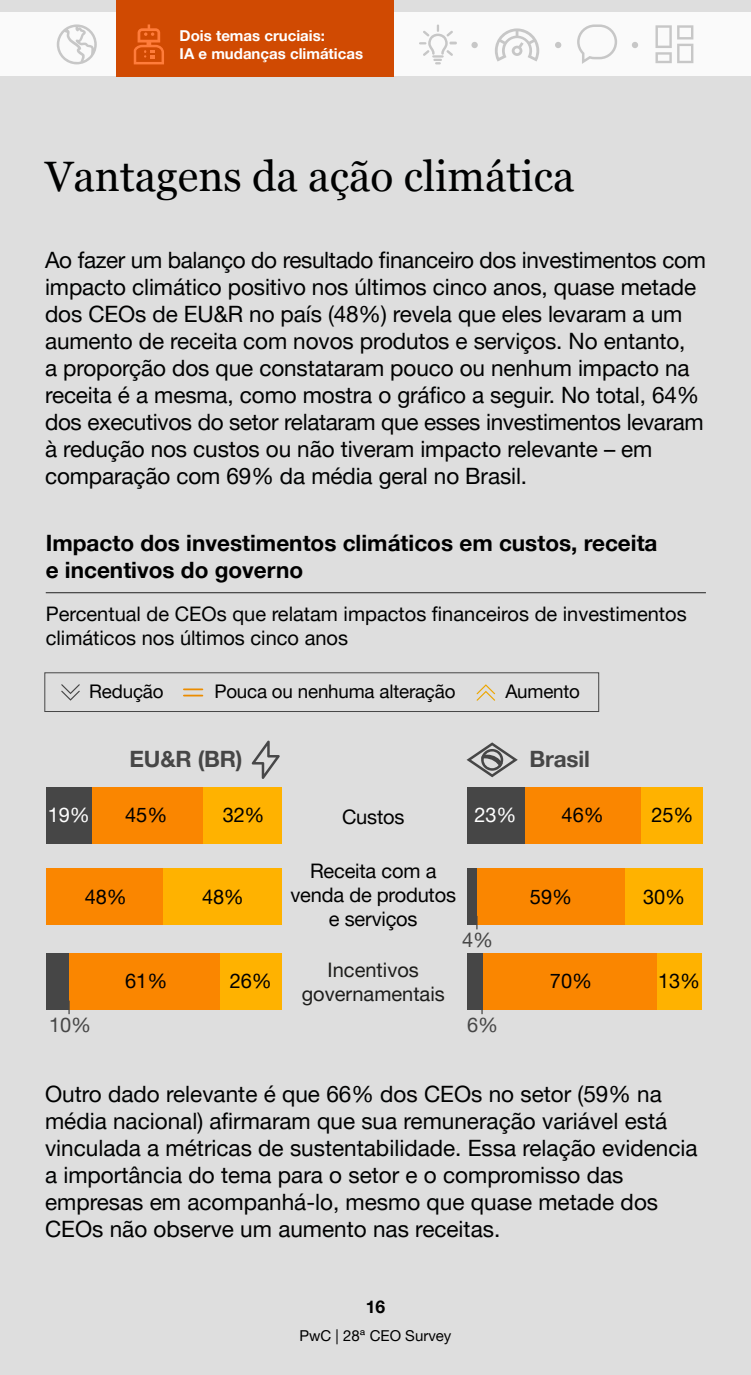
<style>
.page{position:relative;width:751px;height:1375px;background:#fff}
.page>*{position:absolute;margin:0;border:0;box-sizing:border-box;transform-origin:0 0}
.t1{font:42.5px "Georgia";color:#000101}
.t2{font:22.5px/27px "Helvetica Neue LT Pro";letter-spacing:-.005em;color:#000101}
.t3{font:700 22.5px/27px "Helvetica Neue LT Pro";color:#000}
.t4{font:700 22.5px "Helvetica Neue LT Pro";letter-spacing:-.01em;color:#464646}
.t5{font:20px/24px "Helvetica Neue LT Pro";color:#000101}
.t6{font:20px/24px "Helvetica Neue LT Pro";letter-spacing:-.01em;color:#000;text-align:center}
.t7{font:20px/24px "Helvetica Neue LT Pro";color:#1d1d1b;text-align:center}
.t8{font:20px "Helvetica Neue LT Pro";color:#464646}
.t9{font:20px "Helvetica Neue LT Pro";color:#fff}
.t10{font:18.75px "Helvetica Neue LT Pro";letter-spacing:-.01em;color:#000}
.t11{font:700 17.5px "Helvetica Neue LT Pro";color:#000}
.t12{font:700 15px/18px "Helvetica Neue LT Pro";color:#fff}
.t13{font:15px "Helvetica Neue LT Pro";color:#000}
</style>
<div class="page">
<div style="left:0;top:0;width:750px;height:1375px;background:#dedede"></div>
<hr style="left:46px;top:592px;width:659px;height:1px;background:#464646">
<div style="left:44px;top:672px;width:554px;height:40px;border:1px solid #464646"></div>
<svg style="left:61px;top:684px;width:19px;height:17px"></svg>
<svg style="left:184px;top:688px;width:18px;height:8px"></svg>
<svg style="left:476px;top:684px;width:19px;height:17px"></svg>
<svg style="left:466px;top:742px;width:51px;height:35px"></svg>
<div style="left:466px;top:787px;width:58px;height:56px;background:#464646"></div>
<div style="left:524px;top:787px;width:116px;height:56px;background:#fa8600"></div>
<div style="left:640px;top:787px;width:61px;height:56px;background:#ffb200"></div>
<div style="left:466px;top:953px;width:16px;height:56px;background:#464646"></div>
<div style="left:657px;top:953px;width:44px;height:56px;background:#ffb200"></div>
<div style="left:466px;top:869px;width:11px;height:56px;background:#464646"></div>
<div style="left:624px;top:869px;width:77px;height:56px;background:#ffb200"></div>
<div style="left:46px;top:869px;width:117px;height:56px;background:#fa8600"></div>
<div style="left:163px;top:869px;width:118px;height:56px;background:#ffb200"></div>
<div style="left:46px;top:787px;width:46px;height:56px;background:#464646"></div>
<div style="left:92px;top:787px;width:111px;height:56px;background:#fa8600"></div>
<div style="left:203px;top:787px;width:78px;height:56px;background:#ffb200"></div>
<div style="left:46px;top:953px;width:24px;height:56px;background:#464646"></div>
<div style="left:219px;top:953px;width:62px;height:56px;background:#ffb200"></div>
<svg style="left:481px;top:953px;width:176px;height:61px;background:#f68b0f"></svg>
<svg style="left:68px;top:953px;width:151px;height:61px;background:#f68b0e"></svg>
<svg style="left:476px;top:869px;width:148px;height:60px;background:#f58a0f"></svg>
<svg style="left:251px;top:741px;width:28px;height:38px"></svg>
<div style="left:0;top:13px;width:750px;height:63px;background:#fafafa"></div>
<div style="left:116px;top:0;width:277px;height:76px;background:#d04a02"></div>
<svg style="left:57px;top:24px;width:40px;height:40px"></svg>
<svg style="left:134px;top:24px;width:30px;height:40px"></svg>
<svg style="left:655px;top:25px;width:38px;height:38px"></svg>
<div style="left:554px;top:42px;width:7px;height:6px;background:#c7c7c7;border-radius:50%"></div>
<svg style="left:632px;top:42px;width:5px;height:6px"></svg>
<svg style="left:471px;top:42px;width:6px;height:6px"></svg>
<svg style="left:419px;top:24px;width:37px;height:40px"></svg>
<svg style="left:495px;top:28px;width:44px;height:34px"></svg>
<svg style="left:577px;top:24px;width:39px;height:40px"></svg>
<p class="t12" style="left:179px;top:26px;width:185px">Dois temas cruciais:<br>IA e mudanças climáticas</p>
<h1 class="t1" style="left:45px;top:145px;width:530px">Vantagens da ação climática</h1>
<p class="t2" style="left:45px;top:246px;width:662px">Ao fazer um balanço do resultado financeiro dos investimentos com impacto climático positivo nos últimos cinco anos, quase metade dos CEOs de EU&amp;R no país (48%) revela que eles levaram a um aumento de receita com novos produtos e serviços. No entanto,<br>a proporção dos que constataram pouco ou nenhum impacto na receita é a mesma, como mostra o gráfico a seguir. No total, 64% dos executivos do setor relataram que esses investimentos levaram à redução nos custos ou não tiveram impacto relevante – em comparação com 69% da média geral no Brasil.</p>
<p class="t3" style="left:46px;top:529px;width:613px">Impacto dos investimentos climáticos em custos, receita e incentivos do governo</p>
<p class="t5" style="left:46px;top:601px;width:642px">Percentual de CEOs que relatam impactos financeiros de investimentos climáticos nos últimos cinco anos</p>
<p class="t10" style="left:89px;top:679px;width:76px">Redução</p>
<p class="t10" style="left:214px;top:679px;width:242px">Pouca ou nenhuma alteração</p>
<p class="t10" style="left:505px;top:679px;width:76px">Aumento</p>
<p class="t4" style="left:129px;top:745px;width:114px">EU&amp;R (BR)</p>
<p class="t9" style="left:48px;top:803px;width:43px">19%</p>
<p class="t6" style="left:125px;top:803px;width:44px">45%</p>
<p class="t6" style="left:222px;top:803px;width:43px">32%</p>
<p class="t4" style="left:529px;top:745px;width:62px">Brasil</p>
<p class="t6" style="left:342px;top:804px;width:64px">Custos</p>
<p class="t9" style="left:474px;top:803px;width:43px">23%</p>
<p class="t6" style="left:561px;top:803px;width:44px">46%</p>
<p class="t6" style="left:651px;top:803px;width:43px">25%</p>
<p class="t6" style="left:290px;top:858px;width:167px">Receita com a venda de produtos e serviços</p>
<p class="t6" style="left:85px;top:884px;width:44px">48%</p>
<p class="t6" style="left:202px;top:884px;width:43px">48%</p>
<p class="t6" style="left:529px;top:884px;width:44px">59%</p>
<p class="t6" style="left:642px;top:884px;width:43px">30%</p>
<p class="t8" style="left:49px;top:1012px;width:43px">10%</p>
<p class="t6" style="left:125px;top:969px;width:44px">61%</p>
<p class="t6" style="left:230px;top:969px;width:43px">26%</p>
<p class="t7" style="left:301px;top:957px;width:144px">Incentivos governamentais</p>
<p class="t8" style="left:461px;top:928px;width:32px">4%</p>
<p class="t8" style="left:466px;top:1012px;width:32px">6%</p>
<p class="t6" style="left:549px;top:969px;width:44px">70%</p>
<p class="t6" style="left:657px;top:969px;width:43px">13%</p>
<p class="t2" style="left:45px;top:1080px;width:653px">Outro dado relevante é que 66% dos CEOs no setor (59% na média nacional) afirmaram que sua remuneração variável está vinculada a métricas de sustentabilidade. Essa relação evidencia a importância do tema para o setor e o compromisso das empresas em acompanhá-lo, mesmo que quase metade dos CEOs não observe um aumento nas receitas.</p>
<p class="t11" style="left:365px;top:1296px;width:21px">16</p>
<p class="t13" style="left:299px;top:1326px;width:153px">PwC | 28ª CEO Survey</p>
</div>
